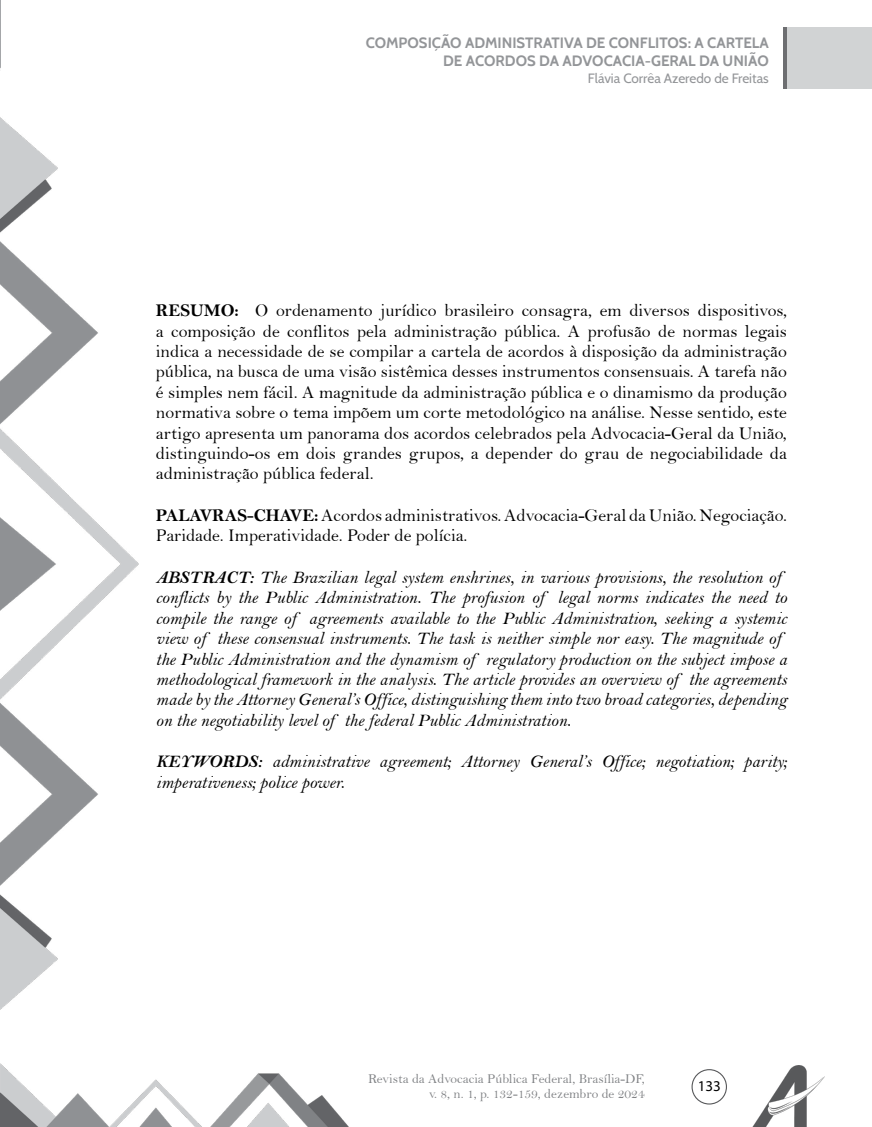
<style>
.page{position:relative;width:872px;height:1127px;background:#fff}
.page>*{position:absolute;margin:0;border:0;box-sizing:border-box;transform-origin:0 0}
.t1{font:18px/20.4px "Bell MT Italic";color:#000}
.t2{font:18px/20.4px "Bell";color:#000;text-align:justify}
.t3{font:700 15px/18px "Cabin";color:#939598;text-align:right}
.t4{font:15px "Myriad Pro";color:#000}
.t5{font:13.5px/15px "Bell";color:#808285;text-align:right}
.t6{font:13.5px "Cabin";color:#939598}
.s1{font-family:"Bell MT Bold"}
.s2{font-family:"Bell";font-weight:700;font-style:italic}
</style>
<div class="page">
<img style="left:752px;top:1066px;width:72px;height:61px">
<div style="left:691px;top:1069px;width:36px;height:35px;border:1px solid #58595b;border-radius:50%"></div>
<img style="left:0;top:1063px;width:349px;height:64px">
<hr style="left:784px;top:28px;width:3px;height:61px;background:#6d6e71">
<div style="left:787px;top:28px;width:85px;height:61px;background:#d1d3d4"></div>
<img style="left:0;top:0;width:1px;height:69px">
<img style="left:0;top:117px;width:139px;height:893px">
<p class="t3" style="left:366px;top:34px;width:404px">COMPOSIÇÃO ADMINISTRATIVA DE CONFLITOS: A CARTELA<br>DE ACORDOS DA ADVOCACIA-GERAL DA UNIÃO</p>
<p class="t6" style="left:588px;top:70px;width:182px">Flávia Corrêa Azeredo de Freitas</p>
<p class="t2" style="left:156px;top:300px;width:632px"><span class="s1">RESUMO:</span> O ordenamento jurídico brasileiro consagra, em diversos dispositivos, a composição de conflitos pela administração pública. A profusão de normas legais indica a necessidade de se compilar a cartela de acordos à disposição da administração pública, na busca de uma visão sistêmica desses instrumentos consensuais. A tarefa não é simples nem fácil. A magnitude da administração pública e o dinamismo da produção normativa sobre o tema impõem um corte metodológico na análise. Nesse sentido, este artigo apresenta um panorama dos acordos celebrados pela Advocacia-Geral da União, distinguindo-os em dois grandes grupos, a depender do grau de negociabilidade da administração pública federal.</p>
<p class="t2" style="left:156px;top:505px;width:632px"><span class="s1">PALAVRAS-CHAVE:</span> Acordos administrativos. Advocacia-Geral da União. Negociação.<br>Paridade. Imperatividade. Poder de polícia.</p>
<p class="t1" style="left:156px;top:567px;width:632px"><span class="s2">ABSTRACT:</span> The Brazilian legal system enshrines, in various provisions, the resolution of conflicts by the Public Administration. The profusion of legal norms indicates the need to compile the range of agreements available to the Public Administration, seeking a systemic view of these consensual instruments. The task is neither simple nor easy. The magnitude of the Public Administration and the dynamism of regulatory production on the subject impose a methodological framework in the analysis. The article provides an overview of the agreements made by the Attorney General’s Office, distinguishing them into two broad categories, depending on the negotiability level of the federal Public Administration.</p>
<p class="t1" style="left:156px;top:751px;width:632px"><span class="s2">KEYWORDS:</span> administrative agreement; Attorney General’s Office; negotiation; parity; imperativeness; police power.</p>
<p class="t5" style="left:368px;top:1071px;width:278px">Revista da Advocacia Pública Federal, Brasília-DF, v. 8, n. 1, p. 132-159, dezembro de 2024</p>
<p class="t4" style="left:697px;top:1077px;width:25px">133</p>
</div>
